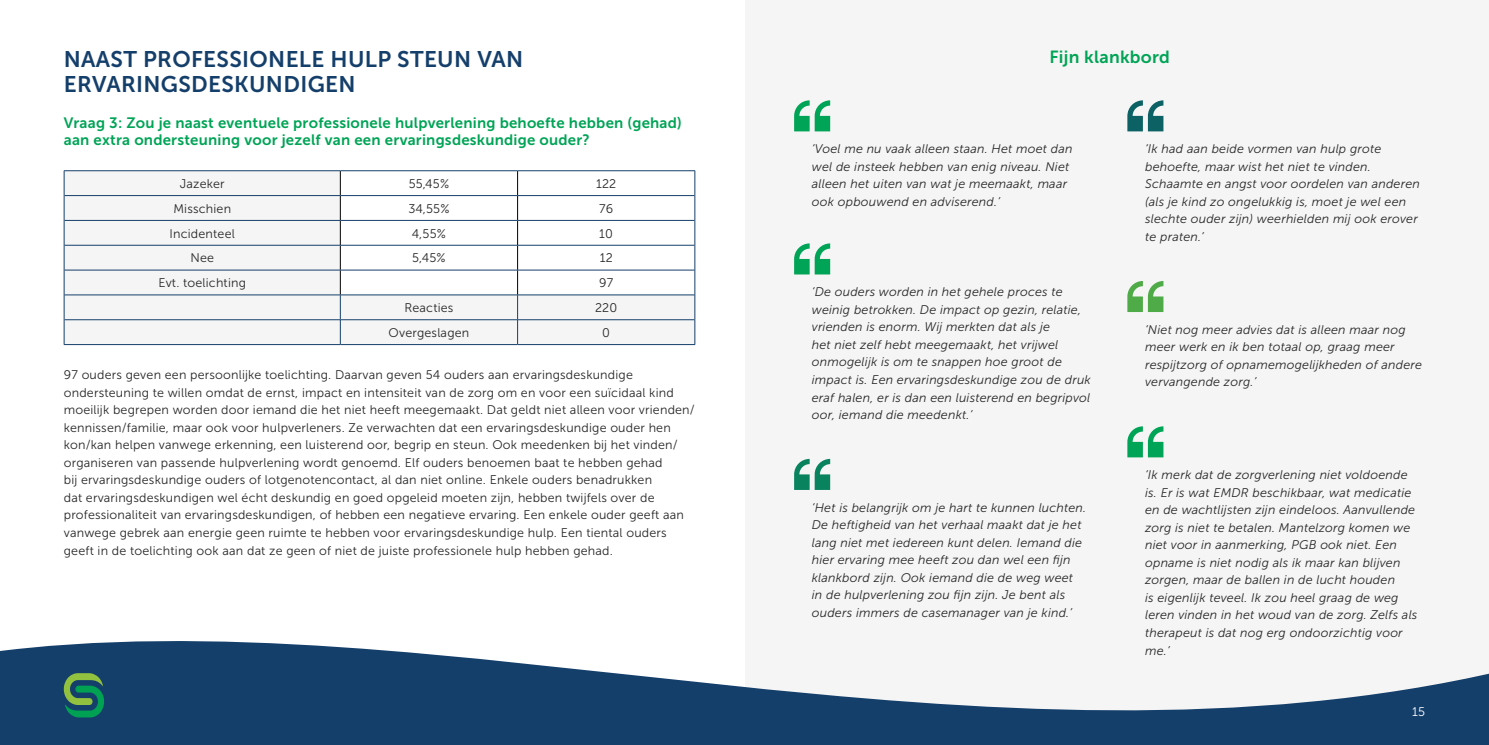
<style>
.page{position:relative;width:1489px;height:745px;background:#fff}
.page>*{position:absolute;margin:0;border:0;box-sizing:border-box;transform-origin:0 0}
.t1{font:22.5px/25px "Museo Sans 700";letter-spacing:.015em;color:#153f6b}
.t2{font:17.5px "Museo Sans 700";letter-spacing:.015em;color:#00a456}
.t3{font:15px/17.5px "Museo Sans 700";letter-spacing:.015em;color:#00a456}
.t4{font:italic 12.5px/17.5px "Museo Sans 300";letter-spacing:.015em;color:#262626}
.t5{font:12.5px/17.5px "Museo Sans 300";letter-spacing:.015em;color:#262626}
.t6{font:12.5px "Museo Sans 300";color:#fff}
</style>
<div class="page">
<svg style="left:65px;top:171px;width:629px;height:173px;fill:#f5f5f5"></svg>
<hr style="left:64px;top:195px;width:276px;height:1px;background:#153f6b">
<hr style="left:340px;top:195px;width:177px;height:1px;background:#153f6b">
<hr style="left:517px;top:195px;width:177px;height:1px;background:#153f6b">
<hr style="left:64px;top:220px;width:276px;height:1px;background:#153f6b">
<hr style="left:340px;top:220px;width:177px;height:1px;background:#153f6b">
<hr style="left:517px;top:220px;width:177px;height:1px;background:#153f6b">
<hr style="left:64px;top:245px;width:276px;height:1px;background:#153f6b">
<hr style="left:340px;top:245px;width:177px;height:1px;background:#153f6b">
<hr style="left:517px;top:245px;width:177px;height:1px;background:#153f6b">
<hr style="left:64px;top:270px;width:276px;height:1px;background:#153f6b">
<hr style="left:340px;top:270px;width:177px;height:1px;background:#153f6b">
<hr style="left:517px;top:270px;width:177px;height:1px;background:#153f6b">
<hr style="left:64px;top:319px;width:276px;height:1px;background:#153f6b">
<hr style="left:340px;top:319px;width:177px;height:1px;background:#153f6b">
<svg style="left:340px;top:171px;width:1px;height:173px"></svg>
<hr style="left:517px;top:319px;width:177px;height:1px;background:#153f6b">
<svg style="left:517px;top:171px;width:1px;height:173px"></svg>
<hr style="left:64px;top:170px;width:276px;height:1px;background:#153f6b">
<hr style="left:340px;top:170px;width:177px;height:1px;background:#153f6b">
<hr style="left:517px;top:170px;width:178px;height:1px;background:#153f6b">
<svg style="left:64px;top:171px;width:1px;height:173px"></svg>
<svg style="left:694px;top:171px;width:1px;height:173px"></svg>
<hr style="left:64px;top:344px;width:276px;height:1px;background:#153f6b">
<hr style="left:340px;top:344px;width:177px;height:1px;background:#153f6b">
<hr style="left:517px;top:344px;width:178px;height:1px;background:#153f6b">
<hr style="left:64px;top:294px;width:276px;height:1px;background:#153f6b">
<hr style="left:340px;top:294px;width:177px;height:1px;background:#153f6b">
<hr style="left:517px;top:294px;width:177px;height:1px;background:#153f6b">
<div style="left:745px;top:0;width:743px;height:744px;background:#f5f5f5"></div>
<svg style="left:0;top:641px;width:1488px;height:103px;fill:#153f6b"></svg>
<svg style="left:64px;top:672px;width:40px;height:45px;background:#317c58"></svg>
<svg style="left:794px;top:458px;width:36px;height:31px"></svg>
<svg style="left:1127px;top:281px;width:36px;height:31px"></svg>
<svg style="left:794px;top:100px;width:36px;height:31px"></svg>
<svg style="left:1127px;top:426px;width:36px;height:31px"></svg>
<svg style="left:794px;top:243px;width:36px;height:31px"></svg>
<svg style="left:1127px;top:100px;width:36px;height:31px"></svg>
<h1 class="t1" style="left:64px;top:46px;width:461px">NAAST PROFESSIONELE HULP STEUN VAN<br>ERVARINGSDESKUNDIGEN</h1>
<p class="t3" style="left:64px;top:114px;width:619px">Vraag 3: Zou je naast eventuele professionele hulpverlening behoefte hebben (gehad) aan extra ondersteuning voor jezelf van een ervaringsdeskundige ouder?</p>
<p class="t5" style="left:180px;top:175px;width:46px">Jazeker</p>
<p class="t5" style="left:408px;top:175px;width:42px">55,45%</p>
<p class="t5" style="left:596px;top:175px;width:22px">122</p>
<p class="t5" style="left:173px;top:199px;width:59px">Misschien</p>
<p class="t5" style="left:408px;top:199px;width:43px">34,55%</p>
<p class="t5" style="left:599px;top:199px;width:16px">76</p>
<p class="t5" style="left:170px;top:224px;width:67px">Incidenteel</p>
<p class="t5" style="left:412px;top:224px;width:36px">4,55%</p>
<p class="t5" style="left:599px;top:224px;width:15px">10</p>
<p class="t5" style="left:190px;top:249px;width:25px">Nee</p>
<p class="t5" style="left:412px;top:249px;width:35px">5,45%</p>
<p class="t5" style="left:599px;top:249px;width:15px">12</p>
<p class="t5" style="left:158px;top:274px;width:89px">Evt. toelichting</p>
<p class="t5" style="left:599px;top:274px;width:16px">97</p>
<p class="t5" style="left:404px;top:299px;width:50px">Reacties</p>
<p class="t5" style="left:595px;top:299px;width:24px">220</p>
<p class="t5" style="left:388px;top:323px;width:82px">Overgeslagen</p>
<p class="t5" style="left:602px;top:323px;width:9px">0</p>
<p class="t5" style="left:64px;top:366px;width:632px">97 ouders geven een persoonlijke toelichting. Daarvan geven 54 ouders aan ervaringsdeskundige ondersteuning te willen omdat de ernst, impact en intensiteit van de zorg om en voor een suïcidaal kind moeilijk begrepen worden door iemand die het niet heeft meegemaakt. Dat geldt niet alleen voor vrienden/ kennissen/familie, maar ook voor hulpverleners. Ze verwachten dat een ervaringsdeskundige ouder hen kon/kan helpen vanwege erkenning, een luisterend oor, begrip en steun. Ook meedenken bij het vinden/ organiseren van passende hulpverlening wordt genoemd. Elf ouders benoemen baat te hebben gehad<br>bij ervaringsdeskundige ouders of lotgenotencontact, al dan niet online. Enkele ouders benadrukken<br>dat ervaringsdeskundigen wel écht deskundig en goed opgeleid moeten zijn, hebben twijfels over de professionaliteit van ervaringsdeskundigen, of hebben een negatieve ervaring. Een enkele ouder geeft aan vanwege gebrek aan energie geen ruimte te hebben voor ervaringsdeskundige hulp. Een tiental ouders geeft in de toelichting ook aan dat ze geen of niet de juiste professionele hulp hebben gehad.</p>
<h2 class="t2" style="left:1049px;top:47px;width:122px">Fijn klankbord</h2>
<p class="t4" style="left:811px;top:140px;width:262px">‘Voel me nu vaak alleen staan. Het moet dan wel de insteek hebben van enig niveau. Niet alleen het uiten van wat je meemaakt, maar ook opbouwend en adviserend.’</p>
<p class="t4" style="left:811px;top:283px;width:280px">‘De ouders worden in het gehele proces te weinig betrokken. De impact op gezin, relatie, vrienden is enorm. Wij merkten dat als je<br>het niet zelf hebt meegemaakt, het vrijwel onmogelijk is om te snappen hoe groot de impact is. Een ervaringsdeskundige zou de druk eraf halen, er is dan een luisterend en begripvol oor, iemand die meedenkt.’</p>
<p class="t4" style="left:811px;top:498px;width:276px">‘Het is belangrijk om je hart te kunnen luchten.<br>De heftigheid van het verhaal maakt dat je het lang niet met iedereen kunt delen. Iemand die hier ervaring mee heeft zou dan wel een fijn klankbord zijn. Ook iemand die de weg weet in de hulpverlening zou fijn zijn. Je bent als ouders immers de casemanager van je kind.’</p>
<p class="t4" style="left:1144px;top:140px;width:276px">‘Ik had aan beide vormen van hulp grote behoefte, maar wist het niet te vinden.<br>Schaamte en angst voor oordelen van anderen (als je kind zo ongelukkig is, moet je wel een slechte ouder zijn) weerhielden mij ook erover te praten.’</p>
<p class="t4" style="left:1144px;top:321px;width:278px">‘Niet nog meer advies dat is alleen maar nog meer werk en ik ben totaal op, graag meer respijtzorg of opnamemogelijkheden of andere vervangende zorg.’</p>
<p class="t4" style="left:1144px;top:466px;width:274px">‘Ik merk dat de zorgverlening niet voldoende is. Er is wat EMDR beschikbaar, wat medicatie en de wachtlijsten zijn eindeloos. Aanvullende zorg is niet te betalen. Mantelzorg komen we niet voor in aanmerking, PGB ook niet. Een opname is niet nodig als ik maar kan blijven zorgen, maar de ballen in de lucht houden<br>is eigenlijk teveel. Ik zou heel graag de weg leren vinden in het woud van de zorg. Zelfs als therapeut is dat nog erg ondoorzichtig voor me.’</p>
<p class="t6" style="left:1411px;top:704px;width:14px">15</p>
</div>
